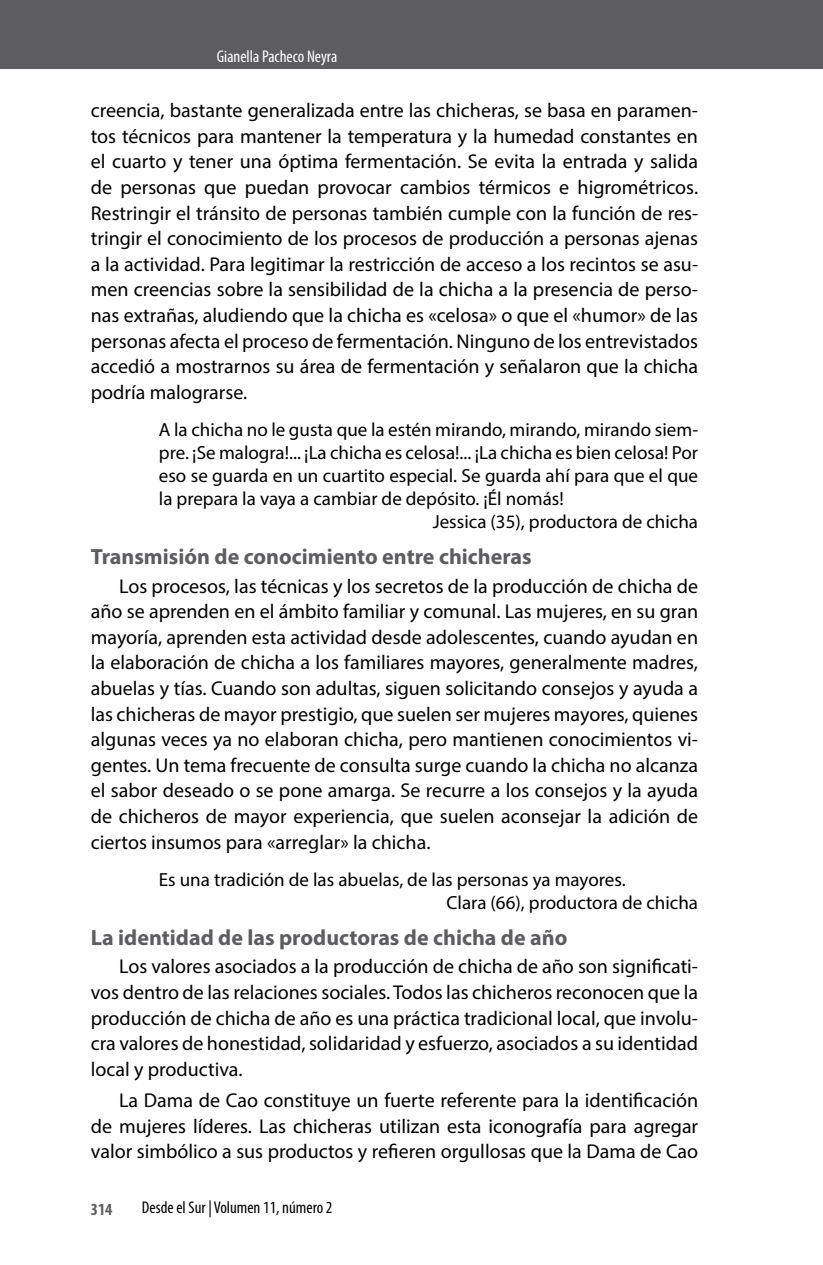
<style>
.page{position:relative;width:823px;height:1265px;background:#fff}
.page>*{position:absolute;margin:0;border:0;box-sizing:border-box;transform-origin:0 0}
.t1{font:700 22px "Myriad Pro";color:#5d5d60}
.t2{font:20px/25.6px "Myriad Pro";color:#000;text-align:justify}
.t3{font:19px/23px "Myriad Pro";color:#000}
.t4{font:condensed 17px "Myriad Pro";color:#000}
.t5{font:condensed 17px "Myriad Pro";color:#fff}
.t6{font:700 condensed 17px "Myriad Pro";color:#5d5d60}
</style>
<div class="page">
<div style="left:0;top:0;width:822px;height:68px;background:#5d5d60"></div>
<p class="t5" style="left:217px;top:46px;width:122px">Gianella Pacheco Neyra</p>
<p class="t2" style="left:91px;top:97px;width:608px">creencia, bastante generalizada entre las chicheras, se basa en paramen&shy;tos técnicos para mantener la temperatura y la humedad constantes en el cuarto y tener una óptima fermentación. Se evita la entrada y salida de personas que puedan provocar cambios térmicos e higrométricos.<br>Restringir el tránsito de personas también cumple con la función de res&shy;tringir el conocimiento de los procesos de producción a personas ajenas a la actividad. Para legitimar la restricción de acceso a los recintos se asu&shy;men creencias sobre la sensibilidad de la chicha a la presencia de perso&shy;nas extrañas, aludiendo que la chicha es «celosa» o que el «humor» de las personas afecta el proceso de fermentación. Ninguno de los entrevistados accedió a mostrarnos su área de fermentación y señalaron que la chicha podría malograrse.</p>
<p class="t3" style="left:159px;top:418px;width:540px">A la chicha no le gusta que la estén mirando, mirando, mirando siem-</p>
<p class="t3" style="left:159px;top:441px;width:540px">pre. ¡Se malogra!... ¡La chicha es celosa!... ¡La chicha es bien celosa! Por</p>
<p class="t3" style="left:159px;top:464px;width:540px">eso se guarda en un cuartito especial. Se guarda ahí para que el que</p>
<p class="t3" style="left:159px;top:487px;width:406px">la prepara la vaya a cambiar de depósito. ¡Él nomás!</p>
<p class="t3" style="left:432px;top:510px;width:267px">Jessica (35), productora de chicha</p>
<p class="t1" style="left:91px;top:542px;width:442px">Transmisión de conocimiento entre chicheras</p>
<p class="t2" style="left:91px;top:572px;width:608px;text-indent:28px">Los procesos, las técnicas y los secretos de la producción de chicha de año se aprenden en el ámbito familiar y comunal. Las mujeres, en su gran mayoría, aprenden esta actividad desde adolescentes, cuando ayudan en la elaboración de chicha a los familiares mayores, generalmente madres, abuelas y tías. Cuando son adultas, siguen solicitando consejos y ayuda a las chicheras de mayor prestigio, que suelen ser mujeres mayores, quienes algunas veces ya no elaboran chicha, pero mantienen conocimientos vi&shy;gentes. Un tema frecuente de consulta surge cuando la chicha no alcanza el sabor deseado o se pone amarga. Se recurre a los consejos y la ayuda de chicheros de mayor experiencia, que suelen aconsejar la adición de ciertos insumos para «arreglar» la chicha.</p>
<p class="t3" style="left:446px;top:867px;width:253px;text-indent:-287px">Es una tradición de las abuelas, de las personas ya mayores.<br>Clara (66), productora de chicha</p>
<p class="t1" style="left:91px;top:923px;width:478px">La identidad de las productoras de chicha de año</p>
<p class="t2" style="left:91px;top:953px;width:608px;text-indent:28px">Los valores asociados a la producción de chicha de año son significati&shy;vos dentro de las relaciones sociales. Todos las chicheros reconocen que la producción de chicha de año es una práctica tradicional local, que involu&shy;cra valores de honestidad, solidaridad y esfuerzo, asociados a su identidad local y productiva.</p>
<p class="t2" style="left:91px;top:1087px;width:608px;text-indent:28px">La Dama de Cao constituye un fuerte referente para la identificación de mujeres líderes. Las chicheras utilizan esta iconografía para agregar valor simbólico a sus productos y refieren orgullosas que la Dama de Cao</p>
<p class="t6" style="left:91px;top:1198px;width:23px">314</p>
<p class="t4" style="left:142px;top:1196px;width:192px">Desde el Sur | Volumen 11, número 2</p>
</div>
